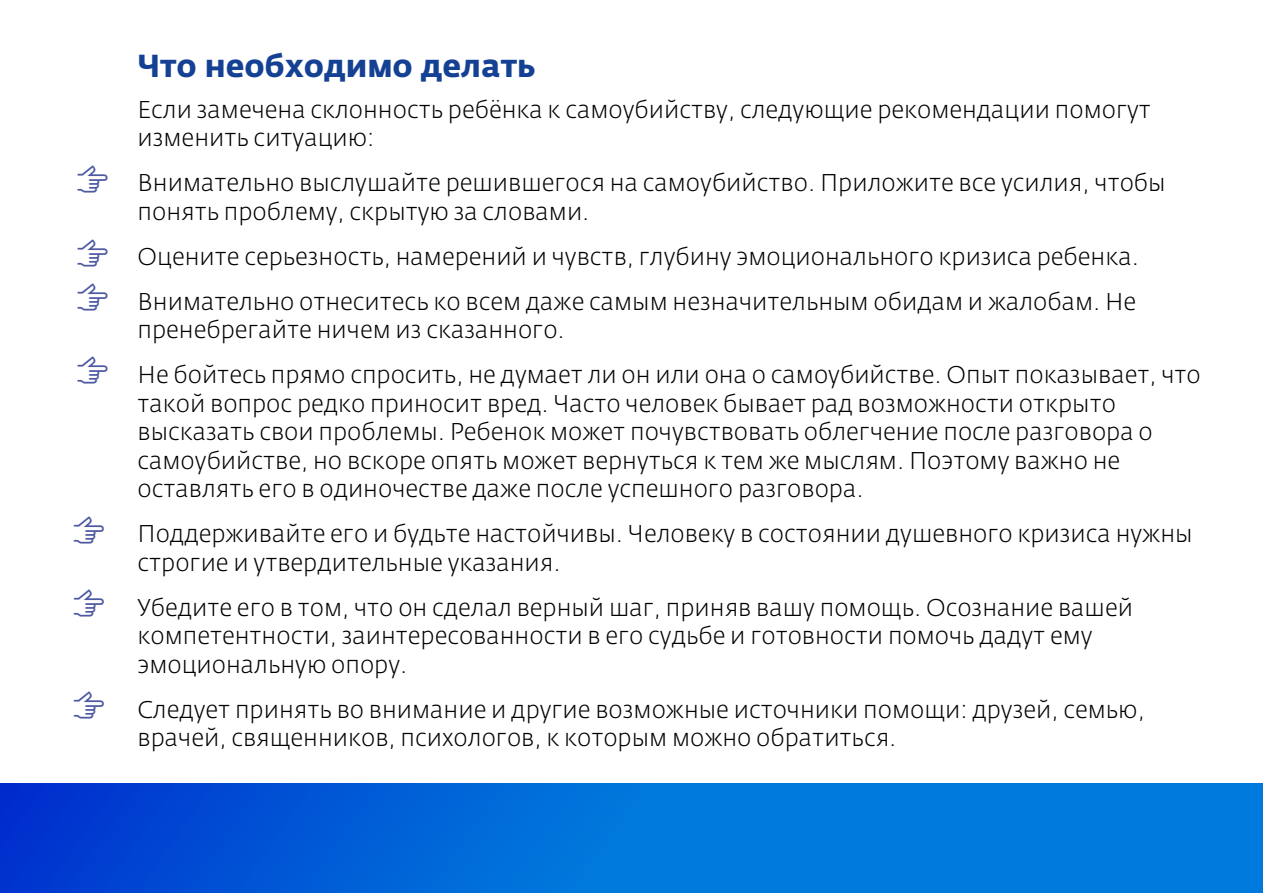
<style>
.page{position:relative;width:1263px;height:893px;background:#fff}
.page>*{position:absolute;margin:0;border:0;box-sizing:border-box;transform-origin:0 0}
.t1{font:300 45px/73.7px "Fedra Sans Pro";color:#4d59a1}
.t2{font:700 31.5px "Fedra Sans Pro";color:#154194}
.t3{font:300 24px/28.5px "Fedra Sans Pro";color:#000}
</style>
<div class="page">
<svg style="left:0;top:784px;width:1263px;height:109px;background:#0067d8"></svg>
<h1 class="t1" style="left:76px;top:142px;width:36px">☞ ☞</h1>
<h1 class="t1" style="left:76px;top:261px;width:36px;line-height:72.6px">☞ ☞</h1>
<h1 class="t1" style="left:72px;top:493px;width:36px;line-height:73.2px">☞ ☞</h1>
<h1 class="t1" style="left:72px;top:669px;width:36px">☞</h1>
<h2 class="t2" style="left:138px;top:46px;width:399px">Что необходимо делать</h2>
<p class="t3" style="left:138px;top:95px;width:1015px">Если замечена склонность ребёнка к самоубийству, следующие рекомендации помогут изменить ситуацию:</p>
<p class="t3" style="left:138px;top:169px;width:1029px">Внимательно выслушайте решившегося на самоубийство. Приложите все усилия, чтобы понять проблему, скрытую за словами.</p>
<p class="t3" style="left:138px;top:234px;width:1003px;line-height:45px">Оцените серьезность, намерений и чувств, глубину эмоционального кризиса ребенка.<br>Внимательно отнеситесь ко всем даже самым незначительным обидам и жалобам. Не</p>
<p class="t3" style="left:138px;top:308px;width:1065px;line-height:45px">пренебрегайте ничем из сказанного.<br>Не бойтесь прямо спросить, не думает ли он или она о самоубийстве. Опыт показывает, что</p>
<p class="t3" style="left:138px;top:389px;width:1017px">такой вопрос редко приносит вред. Часто человек бывает рад возможности открыто высказать свои проблемы. Ребенок может почувствовать облегчение после разговора о самоубийстве, но вскоре опять может вернуться к тем же мыслям. Поэтому важно не оставлять его в одиночестве даже после успешного разговора.</p>
<p class="t3" style="left:138px;top:520px;width:1056px">Поддерживайте его и будьте настойчивы. Человеку в состоянии душевного кризиса нужны строгие и утвердительные указания.</p>
<p class="t3" style="left:138px;top:593px;width:997px">Убедите его в том, что он сделал верный шаг, приняв вашу помощь. Осознание вашей компетентности, заинтересованности в его судьбе и готовности помочь дадут ему эмоциональную опору.</p>
<p class="t3" style="left:138px;top:695px;width:1009px">Следует принять во внимание и другие возможные источники помощи: друзей, семью, врачей, священников, психологов, к которым можно обратиться.</p>
</div>
